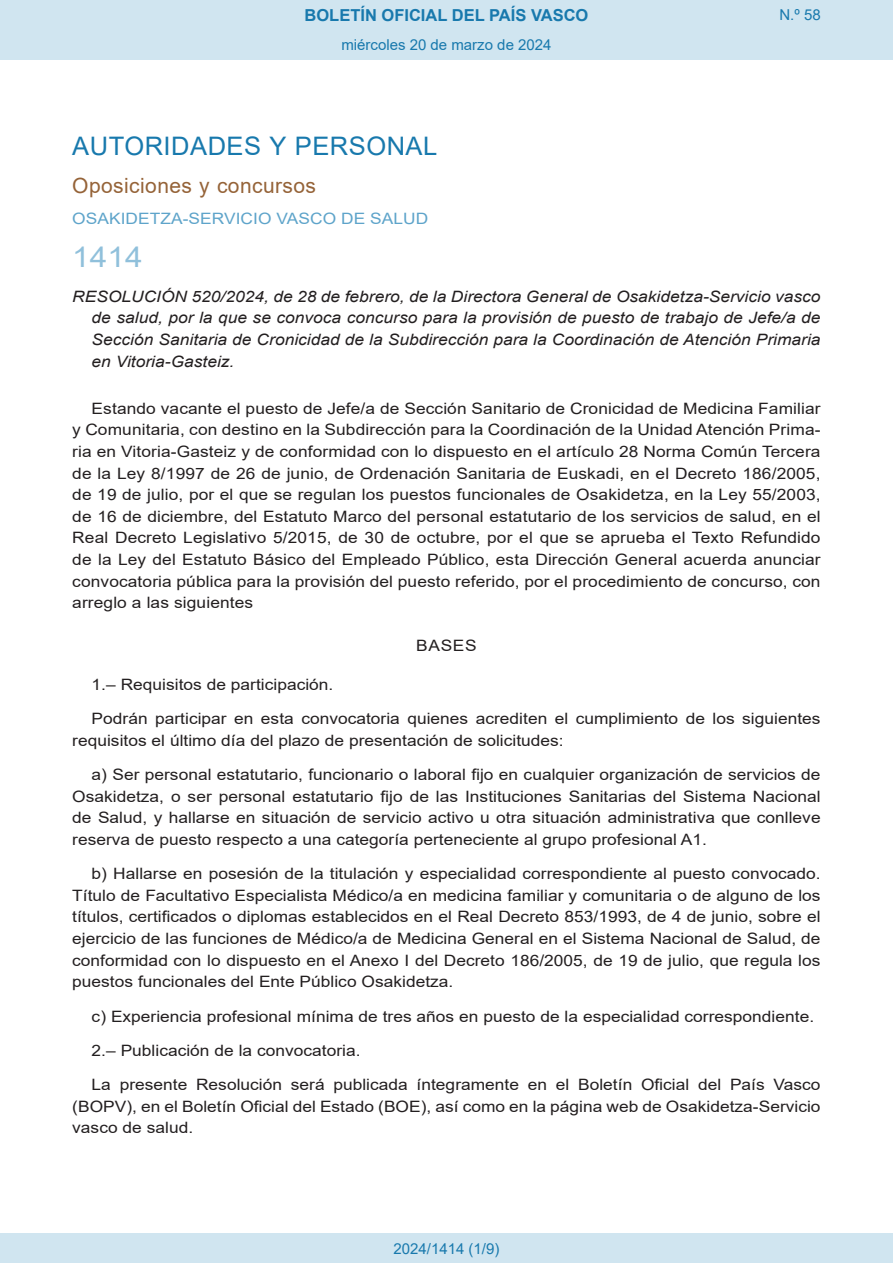
<style>
.page{position:relative;width:893px;height:1263px;background:#fff}
.page>*{position:absolute;margin:0;border:0;box-sizing:border-box;transform-origin:0 0}
.BOPVOrden{font:28.5px "Arial";color:#90c0db;scale:1.11 1}
.BOPVSeccion{font:25.5px "Arial";letter-spacing:.02em;color:#1879ad}
.BOPVSubseccion{font:21px "Arial";letter-spacing:.02em;color:#956338}
.t1{font:700 16.5px "Arial";color:#1879ad}
.BOPVDetalle{font:15.6px/21.6px "Arial";color:#231f20;text-align:justify;scale:1.11 1}
.BOPVTitulo{font:italic 15.6px/21.6px "Arial";color:#231f20;text-align:justify;scale:1.11 1}
.BOPVOrganismo{font:15.6px "Arial";letter-spacing:.005em;color:#5ea4ca;scale:1.11 1}
.BOPVClave{font:15.6px "Arial";letter-spacing:.035em;color:#231f20;scale:1.11 1}
.Paginacion_Centro{font:15px "Arial";color:#1879ad}
</style>
<div class="page">
<div style="left:0;top:0;width:893px;height:60px;background:#d0e5f0"></div>
<div style="left:0;top:1233px;width:893px;height:30px;background:#d0e5f0"></div>
<p class="t1" style="left:305px;top:3px;width:285px">BOLETÍN OFICIAL DEL PAÍS VASCO</p>
<p class="Paginacion_Centro" style="left:341px;top:35px;width:212px">miércoles 20 de marzo de 2024</p>
<p class="Paginacion_Centro" style="left:779px;top:5px;width:43px">N.º 58</p>
<p class="BOPVSeccion" style="left:72px;top:128px;width:366px">AUTORIDADES Y PERSONAL</p>
<p class="BOPVSubseccion" style="left:72px;top:171px;width:245px">Oposiciones y concursos</p>
<p class="BOPVOrganismo" style="left:72px;top:208px;width:322px">OSAKIDETZA-SERVICIO VASCO DE SALUD</p>
<p class="BOPVOrden" style="left:72px;top:238px;width:65px">1414</p>
<p class="BOPVTitulo" style="left:92px;top:286px;width:658px;text-indent:-19px">RESOLUCIÓN 520/2024, de 28 de febrero, de la Directora General de Osakidetza-Servicio vasco de salud, por la que se convoca concurso para la provisión de puesto de trabajo de Jefe/a de Sección Sanitaria de Cronicidad de la Subdirección para la Coordinación de Atención Primaria en Vitoria-Gasteiz.</p>
<p class="BOPVDetalle" style="left:72px;top:397px;width:676px;text-indent:19px">Estando vacante el puesto de Jefe/a de Sección Sanitario de Cronicidad de Medicina Familiar y Comunitaria, con destino en la Subdirección para la Coordinación de la Unidad Atención Prima&shy;ria en Vitoria-Gasteiz y de conformidad con lo dispuesto en el artículo 28 Norma Común Tercera de la Ley 8/1997 de 26 de junio, de Ordenación Sanitaria de Euskadi, en el Decreto 186/2005, de 19 de julio, por el que se regulan los puestos funcionales de Osakidetza, en la Ley 55/2003, de 16 de diciembre, del Estatuto Marco del personal estatutario de los servicios de salud, en el Real Decreto Legislativo 5/2015, de 30 de octubre, por el que se aprueba el Texto Refundido de la Ley del Estatuto Básico del Empleado Público, esta Dirección General acuerda anunciar convocatoria pública para la provisión del puesto referido, por el procedimiento de concurso, con arreglo a las siguientes</p>
<p class="BOPVClave" style="left:416px;top:635px;width:56px">BASES</p>
<p class="BOPVDetalle" style="left:92px;top:673px;width:219px">1.– Requisitos de participación.</p>
<p class="BOPVDetalle" style="left:72px;top:708px;width:676px;text-indent:19px">Podrán participar en esta convocatoria quienes acrediten el cumplimiento de los siguientes requisitos el último día del plazo de presentación de solicitudes:</p>
<p class="BOPVDetalle" style="left:72px;top:764px;width:676px;text-indent:19px">a) Ser personal estatutario, funcionario o laboral fijo en cualquier organización de servicios de Osakidetza, o ser personal estatutario fijo de las Instituciones Sanitarias del Sistema Nacional de Salud, y hallarse en situación de servicio activo u otra situación administrativa que conlleve reserva de puesto respecto a una categoría perteneciente al grupo profesional A1.</p>
<p class="BOPVDetalle" style="left:72px;top:863px;width:676px;text-indent:19px">b) Hallarse en posesión de la titulación y especialidad correspondiente al puesto convocado.<br>Título de Facultativo Especialista Médico/a en medicina familiar y comunitaria o de alguno de los títulos, certificados o diplomas establecidos en el Real Decreto 853/1993, de 4 de junio, sobre el ejercicio de las funciones de Médico/a de Medicina General en el Sistema Nacional de Salud, de conformidad con lo dispuesto en el Anexo I del Decreto 186/2005, de 19 de julio, que regula los puestos funcionales del Ente Público Osakidetza.</p>
<p class="BOPVDetalle" style="left:92px;top:1005px;width:652px">c) Experiencia profesional mínima de tres años en puesto de la especialidad correspondiente.</p>
<p class="BOPVDetalle" style="left:92px;top:1039px;width:244px">2.– Publicación de la convocatoria.</p>
<p class="BOPVDetalle" style="left:72px;top:1074px;width:676px;text-indent:19px">La presente Resolución será publicada íntegramente en el Boletín Oficial del País Vasco (BOPV), en el Boletín Oficial del Estado (BOE), así como en la página web de Osakidetza-Servicio vasco de salud.</p>
<p class="Paginacion_Centro" style="left:393px;top:1238px;width:107px">2024/1414 (1/9)</p>
</div>
